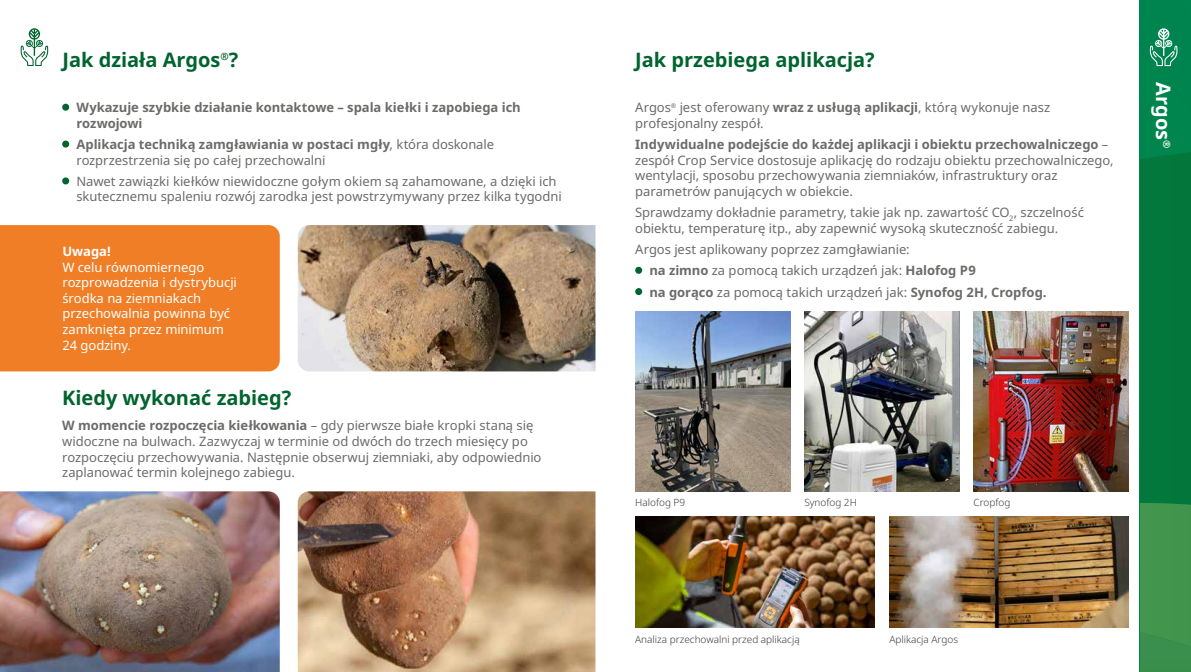
<style>
.page{position:relative;width:1191px;height:672px;background:#fff}
.page>*{position:absolute;margin:0;border:0;box-sizing:border-box;transform-origin:0 0}
.t1{font:700 20px "Noto Sans";color:#00642e}
.t2{font:700 20px "Noto Sans";color:#fff}
.t3{font:13px/15.6px "Noto Sans";letter-spacing:-.005em;color:#6b6b6a}
.t4{font:13px/15.6px "Noto Sans";letter-spacing:-.005em;color:#fff}
.t5{font:700 13px/15.6px "Noto Sans";letter-spacing:-.005em;color:#6b6b6a}
.t6{font:700 13px "Noto Sans";letter-spacing:-.005em;color:#fff}
.t7{font:300 10px "Noto Sans";color:#3c3c3b}
.s1{font-weight:700}
</style>
<div class="page">
<svg style="left:21px;top:28px;width:27px;height:38px"></svg>
<svg style="left:1140px;top:0;width:51px;height:672px;background:#138245"></svg>
<div style="left:0;top:225px;width:280px;height:146px;background:#ef7e26"></div>
<div style="left:62px;top:104px;width:7px;height:7px;background:#00642e;border-radius:50%"></div>
<div style="left:62px;top:141px;width:7px;height:7px;background:#00642e;border-radius:50%"></div>
<div style="left:62px;top:177px;width:7px;height:7px;background:#00642e;border-radius:50%"></div>
<img style="left:298px;top:225px;width:297px;height:146px">
<img style="left:0;top:491px;width:280px;height:181px">
<img style="left:298px;top:491px;width:297px;height:181px">
<div style="left:635px;top:267px;width:7px;height:7px;background:#00642e;border-radius:50%"></div>
<div style="left:635px;top:288px;width:7px;height:7px;background:#00642e;border-radius:50%"></div>
<img style="left:635px;top:311px;width:155px;height:180px">
<img style="left:804px;top:311px;width:155px;height:180px">
<img style="left:973px;top:311px;width:155px;height:180px">
<img style="left:889px;top:516px;width:239px;height:111px">
<img style="left:635px;top:516px;width:239px;height:111px">
<h1 class="t1" style="left:62px;top:45px;width:177px">Jak działa Argos<sup>®</sup>?</h1>
<h1 class="t1" style="left:635px;top:45px;width:241px">Jak przebiega aplikacja?</h1>
<p class="t5" style="left:76px;top:100px;width:446px">Wykazuje szybkie działanie kontaktowe – spala kiełki i zapobiega ich rozwojowi</p>
<p class="t3" style="left:76px;top:137px;width:419px"><span class="s1">Aplikacja techniką zamgławiania w postaci mgły</span>, która doskonale rozprzestrzenia się po całej przechowalni</p>
<p class="t3" style="left:76px;top:174px;width:487px">Nawet zawiązki kiełków niewidoczne gołym okiem są zahamowane, a dzięki ich skutecznemu spaleniu rozwój zarodka jest powstrzymywany przez kilka tygodni</p>
<p class="t6" style="left:62px;top:242px;width:50px">Uwaga!</p>
<p class="t4" style="left:62px;top:259px;width:176px">W celu równomiernego rozprowadzenia i dystrybucji środka na ziemniakach przechowalnia powinna być zamknięta przez minimum<br>24 godziny.</p>
<h1 class="t1" style="left:62px;top:383px;width:231px">Kiedy wykonać zabieg?</h1>
<p class="t3" style="left:62px;top:418px;width:481px"><span class="s1">W momencie rozpoczęcia kiełkowania</span> – gdy pierwsze białe kropki staną się widoczne na bulwach. Zazwyczaj w terminie od dwóch do trzech miesięcy po rozpoczęciu przechowywania. Następnie obserwuj ziemniaki, aby odpowiednio zaplanować termin kolejnego zabiegu.</p>
<p class="t3" style="left:635px;top:100px;width:416px">Argos<sup>®</sup> jest oferowany <span class="s1">wraz z usługą aplikacji</span>, którą wykonuje nasz profesjonalny zespół.</p>
<p class="t3" style="left:635px;top:137px;width:480px"><span class="s1">Indywidualne podejście do każdej aplikacji i obiektu przechowalniczego</span> – zespół Crop Service dostosuje aplikację do rodzaju obiektu przechowalniczego, wentylacji, sposobu przechowywania ziemniaków, infrastruktury oraz parametrów panujących w obiekcie.</p>
<p class="t3" style="left:635px;top:205px;width:450px">Sprawdzamy dokładnie parametry, takie jak np. zawartość CO<sub>2</sub>, szczelność obiektu, temperaturę itp., aby zapewnić wysoką skuteczność zabiegu.</p>
<p class="t3" style="left:649px;top:239px;width:399px;line-height:21.3px;text-indent:-14px">Argos jest aplikowany poprzez zamgławianie:<br><span class="s1">na zimno</span> za pomocą takich urządzeń jak: <span class="s1">Halofog P9<br>na gorąco</span> za pomocą takich urządzeń jak: <span class="s1">Synofog 2H, Cropfog.</span></p>
<p class="t7" style="left:635px;top:495px;width:51px">Halofog P9</p>
<p class="t7" style="left:804px;top:495px;width:54px">Synofog 2H</p>
<p class="t7" style="left:973px;top:495px;width:38px">Cropfog</p>
<h1 class="t2" style="left:1177px;top:82px;width:67px;rotate:90deg">Argos<sup>®</sup></h1>
<p class="t7" style="left:635px;top:632px;width:166px">Analiza przechowalni przed aplikacją</p>
<p class="t7" style="left:889px;top:632px;width:70px">Aplikacja Argos</p>
</div>
